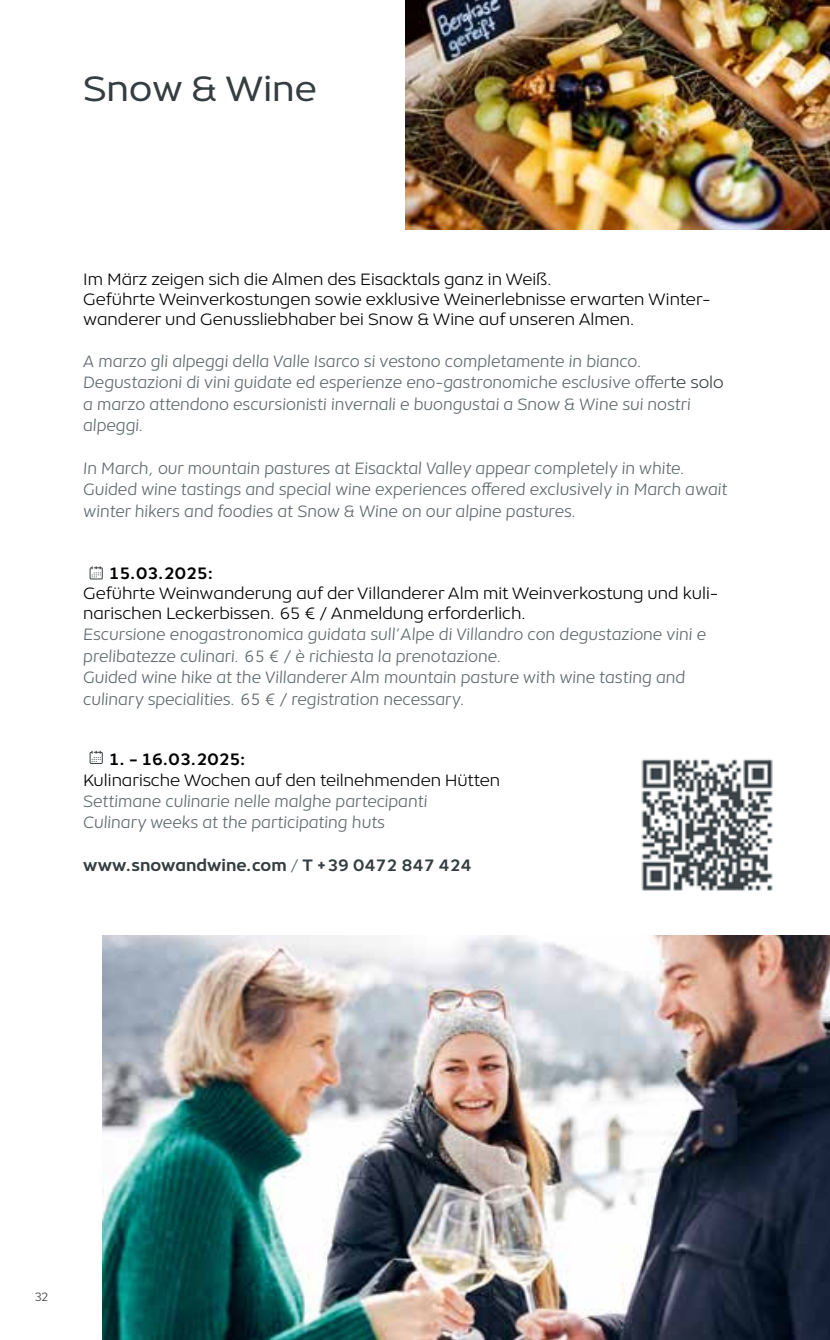
<style>
.page{position:relative;width:830px;height:1340px;background:#fff}
.page>*{position:absolute;margin:0;border:0;box-sizing:border-box;transform-origin:0 0}
.t1{font:36px "Object";color:#353d40}
.t2{font:italic 300 16.88px/21.4px "Object";color:#60696d}
.t3{font:300 16.88px/20.2px "Object";color:#000}
.t4{font:700 16.88px "Object";color:#353d40}
.t5{font:700 16.88px "Object";color:#000}
.t6{font:300 12.38px "Object";color:#3c3c3b}
.s1{font-style:normal;color:#353d40}
.s2{font-weight:300;font-style:italic;color:#60696d}
</style>
<div class="page">
<svg style="left:90px;top:566px;width:13px;height:13px"></svg>
<svg style="left:90px;top:750px;width:13px;height:14px"></svg>
<img style="left:102px;top:935px;width:727px;height:404px">
<img style="left:405px;top:0;width:424px;height:230px">
<img style="left:641px;top:759px;width:132px;height:132px">
<h1 class="t1" style="left:83px;top:61px;width:235px">Snow &amp; Wine</h1>
<p class="t3" style="left:83px;top:268px;width:628px">Im März zeigen sich die Almen des Eisacktals ganz in Weiß.<br>Geführte Weinverkostungen sowie exklusive Weinerlebnisse erwarten Winter&shy;wanderer und Genussliebhaber bei Snow &amp; Wine auf unseren Almen.</p>
<p class="t2" style="left:83px;top:349px;width:641px">A marzo gli alpeggi della Valle Isarco si vestono completamente in bianco.<br>Degustazioni di vini guidate ed esperienze eno-gastronomiche esclusive offer<span class="s1">te solo </span>a marzo attendono escursionisti invernali e buongustai a Snow &amp; Wine sui nostri alpeggi.</p>
<p class="t2" style="left:83px;top:456px;width:645px">In March, our mountain pastures at Eisacktal Valley appear completely in white.<br>Guided wine tastings and special wine experiences offered exclusively in March await winter hikers and foodies at Snow &amp; Wine on our alpine pastures.</p>
<p class="t5" style="left:109px;top:559px;width:106px">15.03.2025:</p>
<p class="t3" style="left:83px;top:581px;width:636px">Geführte Weinwanderung auf der Villanderer Alm mit Weinverkostung und kuli&shy;narischen Leckerbissen. 65 € / Anmeldung erforderlich.</p>
<p class="t2" style="left:83px;top:622px;width:624px">Escursione enogastronomica guidata sull‘Alpe di Villandro con degustazione vini e prelibatezze culinari. 65 € / è richiesta la prenotazione.<br>Guided wine hike at the Villanderer Alm mountain pasture with wine tasting and culinary specialities. 65 € / registration necessary.</p>
<p class="t5" style="left:109px;top:746px;width:139px">1. - 16.03.2025:</p>
<p class="t3" style="left:83px;top:768px;width:418px">Kulinarische Wochen auf den teilnehmenden Hütten</p>
<p class="t2" style="left:83px;top:789px;width:345px">Settimane culinarie nelle malghe partecipanti<br>Culinary weeks at the participating huts</p>
<p class="t4" style="left:83px;top:852px;width:390px">www.snowandwine.com <span class="s2">/</span> T +39 0472 847 424</p>
<p class="t6" style="left:34px;top:1286px;width:16px">32</p>
</div>
